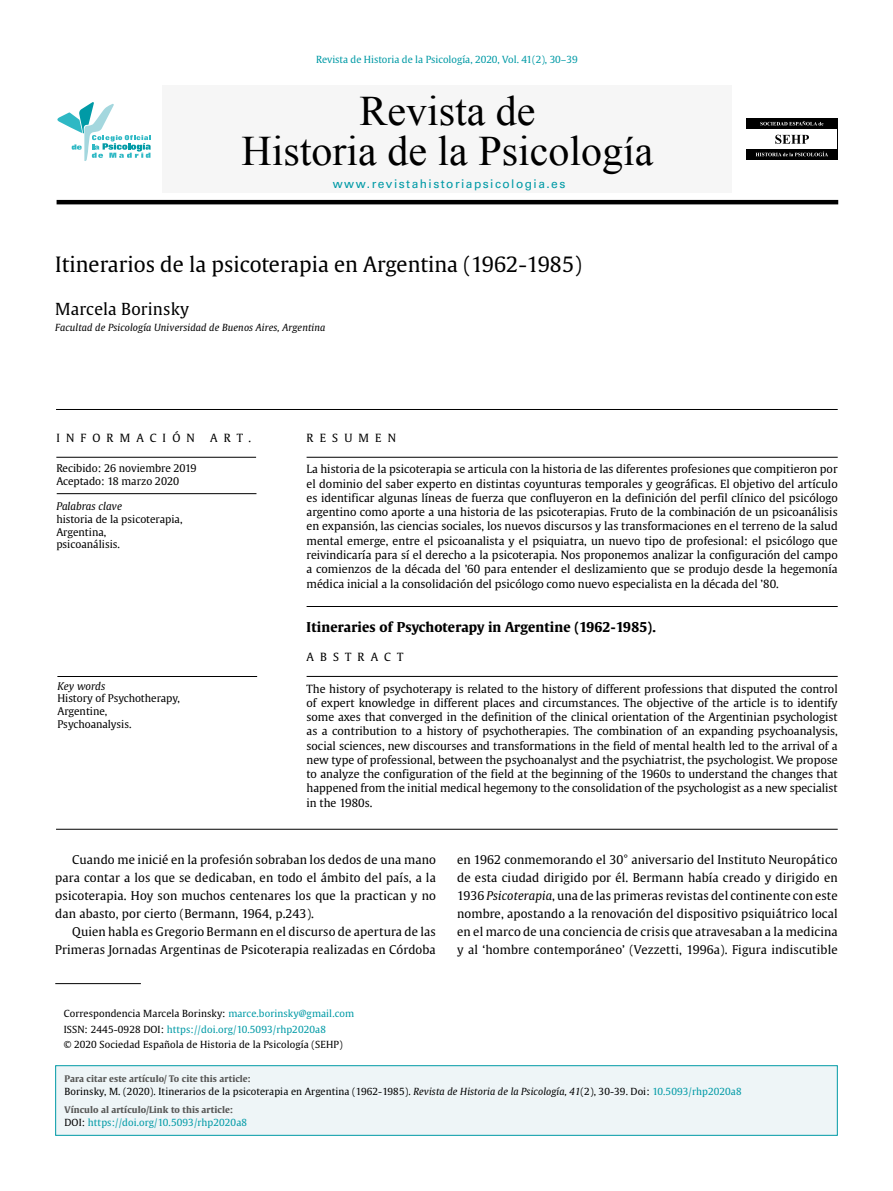
<style>
.page{position:relative;width:893px;height:1191px;background:#fff}
.page>*{position:absolute;margin:0;border:0;box-sizing:border-box;transform-origin:0 0}
.t1{font:42px/40.5px "Times New Roman";color:#000;text-align:center}
.t2{font:21px "Gulliver";color:#000}
.t3{font:16.5px "Gulliver";letter-spacing:.01em;color:#000}
.t4{font:700 13.5px "Gulliver";letter-spacing:.01em;color:#000}
.t5{font:12px/18px "Gulliver";letter-spacing:.01em;color:#000;text-align:justify}
.t6{font:12px "Univers";letter-spacing:.12em;color:#009aa6}
.t7{font:11.25px/14.2px "Gulliver";color:#000;text-align:justify}
.t8{font:11.25px "Gulliver";letter-spacing:.55em;color:#000}
.t9{font:10.5px/12.8px "Gulliver";color:#000}
.t10{font:italic 10.5px "Gulliver";color:#000}
.t11{font:9.75px/15.6px "Gulliver";letter-spacing:.01em;color:#000}
.t12{font:9.75px "Gulliver";color:#009aa6}
.t13{font:italic 9.75px "Gulliver";letter-spacing:.01em;color:#000}
.t14{font:700 9px "Gulliver";letter-spacing:.01em;color:#575756}
.s1{color:#009aa6}
.s2{font-style:italic}
.s3{color:#000}
</style>
<div class="page">
<hr style="left:57px;top:200px;width:781px;height:4px;background:#000">
<div style="left:162px;top:85px;width:570px;height:108px;background:#f6f6f6"></div>
<div style="left:746px;top:118px;width:91px;height:42px;background:#000"></div>
<div style="left:747px;top:129px;width:90px;height:20px;background:#fff"></div>
<svg style="left:775px;top:135px;width:34px;height:9px"></svg>
<svg style="left:760px;top:121px;width:63px;height:4px"></svg>
<svg style="left:756px;top:152px;width:72px;height:4px"></svg>
<div style="left:56px;top:1065px;width:781px;height:70px;background:#eef5f7"></div>
<div style="left:55px;top:1065px;width:783px;height:70px;border:1px solid #009aa6"></div>
<svg style="left:57px;top:102px;width:94px;height:59px"></svg>
<hr style="left:307px;top:457px;width:531px;height:1px;background:#000">
<hr style="left:307px;top:606px;width:531px;height:1px;background:#000">
<hr style="left:307px;top:676px;width:531px;height:1px;background:#000">
<hr style="left:56px;top:457px;width:200px;height:1px;background:#000">
<hr style="left:56px;top:409px;width:782px;height:1px;background:#000">
<hr style="left:56px;top:829px;width:782px;height:1px;background:#000">
<hr style="left:57px;top:493px;width:199px;height:1px;background:#000">
<hr style="left:55px;top:983px;width:86px;height:1px;background:#000">
<hr style="left:57px;top:676px;width:200px;height:1px;background:#000">
<p class="t12" style="left:316px;top:53px;width:263px">Revista de Historia de la Psicología, 2020, Vol. 41(2), 30–39</p>
<h1 class="t1" style="left:242px;top:90px;width:413px">Revista de<br>Historia de la Psicología</h1>
<p class="t6" style="left:333px;top:176px;width:234px">www.revistahistoriapsicologia.es</p>
<h2 class="t2" style="left:55px;top:251px;width:528px">Itinerarios de la psicoterapia en Argentina (1962-1985)</h2>
<h3 class="t3" style="left:55px;top:299px;width:135px">Marcela Borinsky</h3>
<p class="t13" style="left:55px;top:321px;width:272px">Facultad de Psicología Universidad de Buenos Aires, Argentina</p>
<p class="t8" style="left:56px;top:431px;width:140px">INFORMACIÓN</p>
<p class="t7" style="left:210px;top:431px;width:43px">ART.</p>
<p class="t9" style="left:56px;top:462px;width:142px">Recibido: 26 noviembre 2019<br>Aceptado: 18 marzo 2020</p>
<p class="t10" style="left:56px;top:500px;width:67px">Palabras clave</p>
<p class="t9" style="left:56px;top:513px;width:128px">historia de la psicoterapia,<br>Argentina,<br>psicoanálisis.</p>
<p class="t10" style="left:57px;top:679px;width:49px">Key words</p>
<p class="t9" style="left:57px;top:692px;width:124px">History of Psychotherapy,<br>Argentine,<br>Psychoanalysis.</p>
<p class="t8" style="left:307px;top:431px;width:91px">RESUMEN</p>
<p class="t7" style="left:307px;top:462px;width:533px">La historia de la psicoterapia se articula con la historia de las diferentes profesiones que compitieron por el dominio del saber experto en distintas coyunturas temporales y geográficas. El objetivo del artículo es identificar algunas líneas de fuerza que confluyeron en la definición del perfil clínico del psicólogo argentino como aporte a una historia de las psicoterapias. Fruto de la combinación de un psicoanálisis en expansión, las ciencias sociales, los nuevos discursos y las transformaciones en el terreno de la salud mental emerge, entre el psicoanalista y el psiquiatra, un nuevo tipo de profesional: el psicólogo que reivindicaría para sí el derecho a la psicoterapia. Nos proponemos analizar la configuración del campo a comienzos de la década del ’60 para entender el deslizamiento que se produjo desde la hegemonía médica inicial a la consolidación del psicólogo como nuevo especialista en la década del ’80.</p>
<p class="t4" style="left:307px;top:618px;width:351px">Itineraries of Psychoterapy in Argentine (1962-1985).</p>
<p class="t8" style="left:307px;top:650px;width:98px">ABSTRACT</p>
<p class="t7" style="left:307px;top:681px;width:533px">The history of psychoterapy is related to the history of different professions that disputed the control of expert knowledge in different places and circumstances. The objective of the article is to identify some axes that converged in the definition of the clinical orientation of the Argentinian psychologist as a contribution to a history of psychotherapies. The combination of an expanding psychoanalysis, social sciences, new discourses and transformations in the field of mental health led to the arrival of a new type of professional, between the psychoanalyst and the psychiatrist, the psychologist. We propose to analyze the configuration of the field at the beginning of the 1960s to understand the changes that happened from the initial medical hegemony to the consolidation of the psychologist as a new specialist in the 1980s.</p>
<p class="t5" style="left:55px;top:851px;width:382px;text-indent:17px">Cuando me inicié en la profesión sobraban los dedos de una mano para contar a los que se dedicaban, en todo el ámbito del país, a la psicoterapia. Hoy son muchos centenares los que la practican y no dan abasto, por cierto (Bermann, 1964, p.243).</p>
<p class="t5" style="left:55px;top:923px;width:382px;text-align:right">Quien habla es Gregorio Bermann en el discurso de apertura de las<br>Primeras Jornadas Argentinas de Psicoterapia realizadas en Córdoba</p>
<p class="t11" style="left:64px;top:1005px;width:292px">Correspondencia Marcela Borinsky: <span class="s1">marce.borinsky@gmail.com<br></span>ISSN: 2445-0928 DOI: <span class="s1">https://doi.org/10.5093/rhp2020a8<br></span>© 2020 Sociedad Española de Historia de la Psicología (SEHP)</p>
<p class="t5" style="left:457px;top:851px;width:382px">en 1962 conmemorando el 30° aniversario del Instituto Neuropático de esta ciudad dirigido por él. Bermann había creado y dirigido en 1936 <span class="s2">Psicoterapia</span>, una de las primeras revistas del continente con este nombre, apostando a la renovación del dispositivo psiquiátrico local en el marco de una conciencia de crisis que atravesaban a la medicina y al ‘hombre contemporáneo’ (Vezzetti, 1996a). Figura indiscutible</p>
<p class="t14" style="left:65px;top:1072px;width:188px">Para citar este artículo/ To cite this article:</p>
<p class="t11" style="left:65px;top:1083px;width:679px">Borinsky, M. (2020). Itinerarios de la psicoterapia en Argentina (1962-1985). <span class="s2">Revista de Historia de la Psicología, 41</span>(2), 30-39. Doi: <span class="s1">10.5093/rhp2020a8</span></p>
<p class="t14" style="left:65px;top:1103px;width:170px">Vínculo al artículo/Link to this article:</p>
<p class="t12" style="left:65px;top:1116px;width:184px"><span class="s3">DOI:</span> https://doi.org/10.5093/rhp2020a8</p>
</div>
